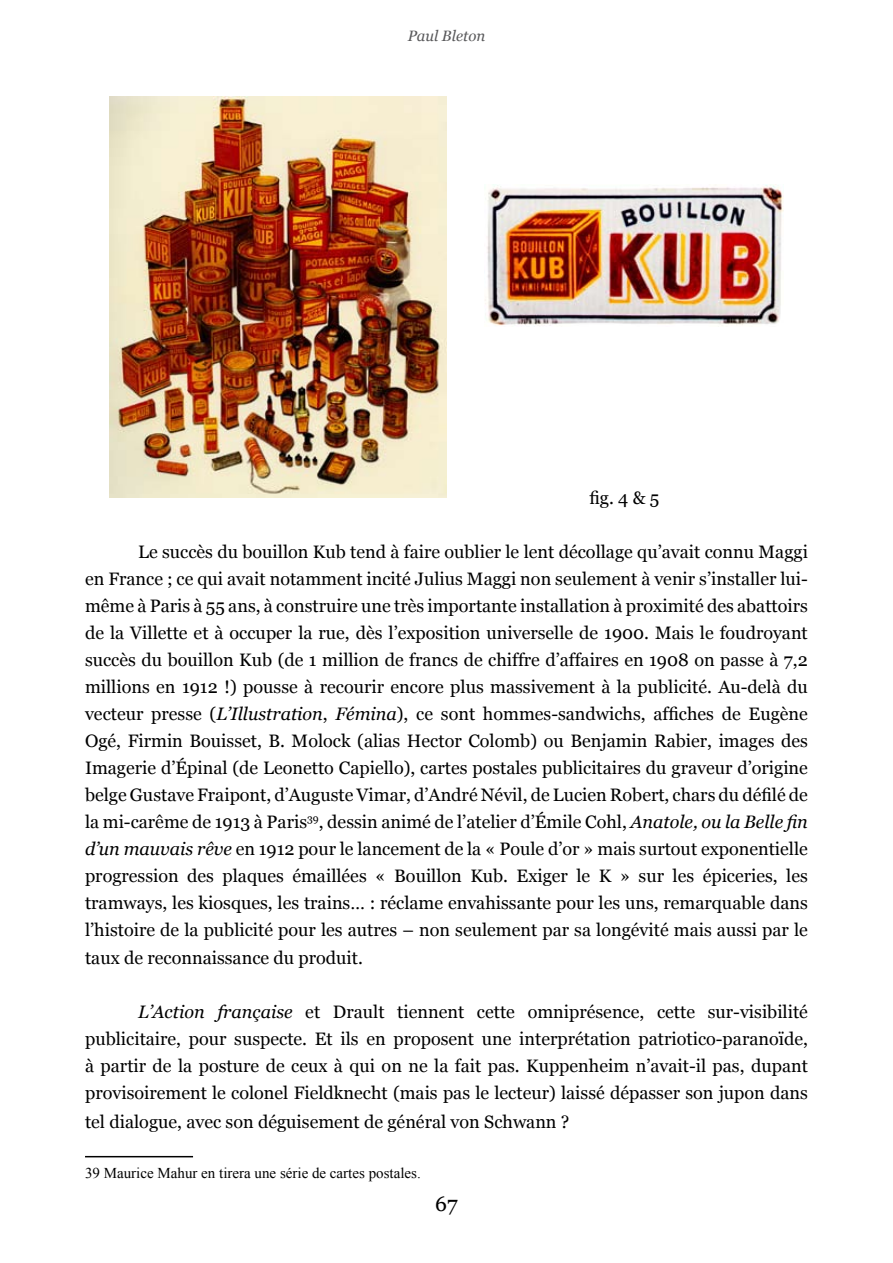
<style>
.page{position:relative;width:893px;height:1263px;background:#fff}
.page>*{position:absolute;margin:0;border:0;box-sizing:border-box;transform-origin:0 0}
.t1{font:21px "Georgia";color:#000}
.t2{font:18px/27.2px "Georgia";color:#000;text-align:justify}
.t3{font:15px "Times New Roman";color:#000}
.t4{font:italic 15px "Georgia";color:#58585a}
.s1{font-style:italic}
</style>
<div class="page">
<hr style="left:85px;top:1156px;width:108px;height:1px;background:#000">
<img style="left:110px;top:96px;width:336px;height:401px">
<img style="left:485px;top:184px;width:299px;height:142px">
<p class="t4" style="left:408px;top:26px;width:79px">Paul Bleton</p>
<p class="t2" style="left:589px;top:484px;width:71px">fig.4&amp;5</p>
<p class="t2" style="left:85px;top:538px;width:724px;text-indent:53px">Le succès du bouillon Kub tend à faire oublier le lent décollage qu’avait connu Maggi en France ; ce qui avait notamment incité Julius Maggi non seulement à venir s’installer lui&shy;même à Paris à 55 ans, à construire une très importante installation à proximité des abattoirs de la Villette et à occuper la rue, dès l’exposition universelle de 1900. Mais le foudroyant succès du bouillon Kub (de 1 million de francs de chiffre d’affaires en 1908 on passe à 7,2 millions en 1912 !) pousse à recourir encore plus massivement à la publicité. Au-delà du vecteur presse (<span class="s1">L’Illustration</span>, <span class="s1">Fémina</span>), ce sont hommes-sandwichs, affiches de Eugène Ogé, Firmin Bouisset, B. Molock (alias Hector Colomb) ou Benjamin Rabier, images des Imagerie d’Épinal (de Leonetto Capiello), cartes postales publicitaires du graveur d’origine belge Gustave Fraipont, d’Auguste Vimar, d’André Névil, de Lucien Robert, chars du défilé de la mi-carême de 1913 à Paris<sup>39</sup>, dessin animé de l’atelier d’Émile Cohl, <span class="s1">Anatole, ou la Belle fin d’un mauvais rêve</span> en 1912 pour le lancement de la « Poule d’or » mais surtout exponentielle progression des plaques émaillées « Bouillon Kub. Exiger le K » sur les épiceries, les tramways, les kiosques, les trains… : réclame envahissante pour les uns, remarquable dans l’histoire de la publicité pour les autres – non seulement par sa longévité mais aussi par le taux de reconnaissance du produit.</p>
<p class="t2" style="left:85px;top:999px;width:724px;text-indent:53px"><span class="s1">L’Action française</span> et Drault tiennent cette omniprésence, cette sur-visibilité publicitaire, pour suspecte. Et ils en proposent une interprétation patriotico-paranoïde, à partir de la posture de ceux à qui on ne la fait pas. Kuppenheim n’avait-il pas, dupant provisoirement le colonel Fieldknecht (mais pas le lecteur) laissé dépasser son jupon dans tel dialogue, avec son déguisement de général von Schwann ?</p>
<p class="t3" style="left:85px;top:1163px;width:337px">39 Maurice Mahur en tirera une série de cartes postales.</p>
<p class="t1" style="left:435px;top:1191px;width:24px">67</p>
</div>
